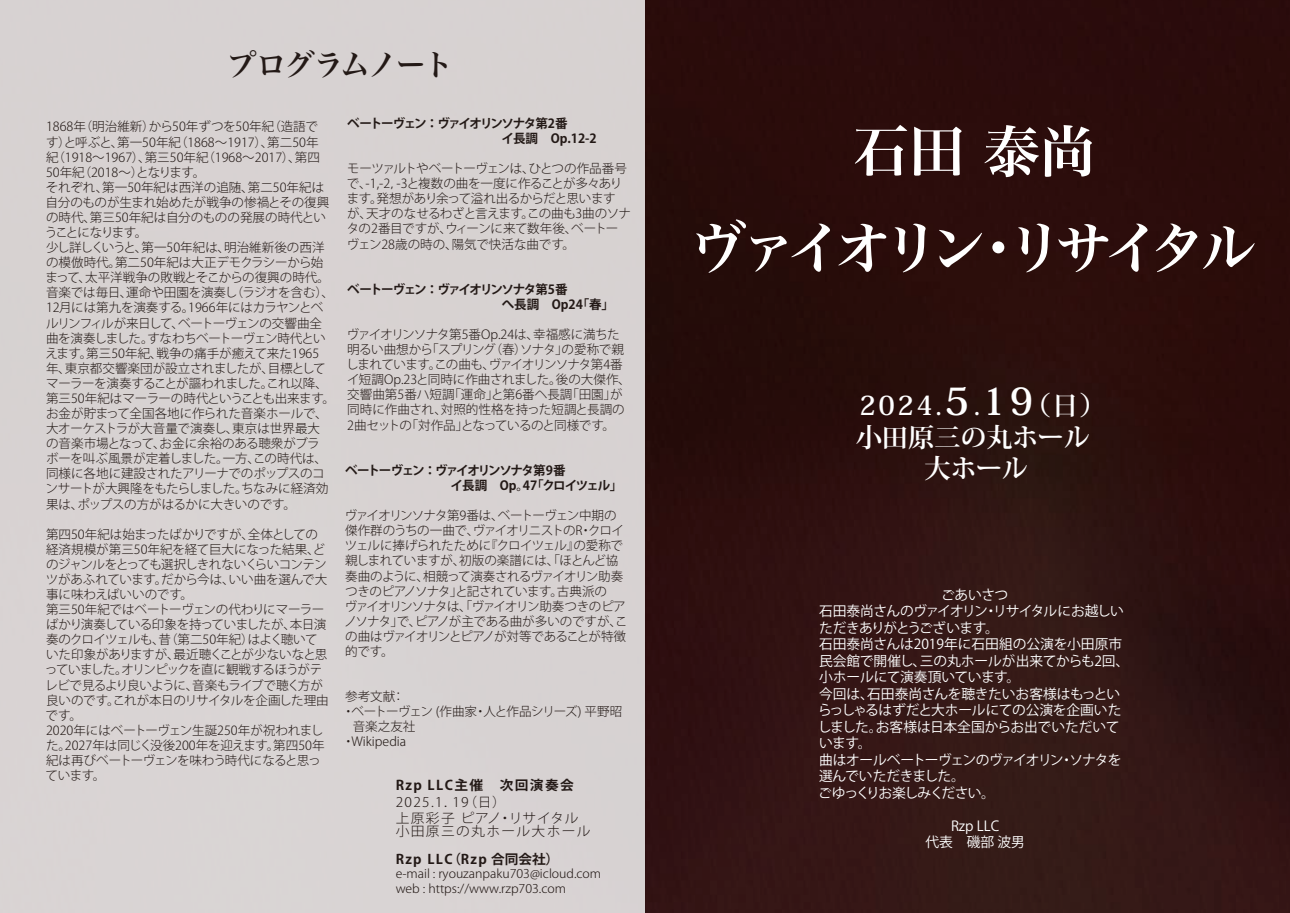
<style>
.page{position:relative;width:1290px;height:913px;background:#fff}
.page>*{position:absolute;margin:0;border:0;box-sizing:border-box;transform-origin:0 0}
.t1{font:56.25px/96.2px "Hira Min Pro N W6";letter-spacing:-.135em;color:#fff;text-align:center}
.t2{font:30px "Hira Min Pro N W6";letter-spacing:-.07em;color:#231916}
.t3{font:700 26.25px "Koz Min Pro";letter-spacing:-.01em;color:#fff}
.t4{font:13.75px/16.5px "Koz Go Pr 6 N";letter-spacing:-.02em;color:#fff}
.t5{font:13.75px/16.5px "Koz Go Pr 6 N";color:#fff;text-align:center}
.t6{font:300 13.25px/15.9px "Koz Go Pr 6 N";letter-spacing:.1em;color:#231916;scale:1.04 1}
.t7{font:700 13.25px "Koz Go Pr 6 N";letter-spacing:.1em;color:#231916;scale:1.04 1}
.t8{font:700 13.12px "Koz Go Pr 6 N";letter-spacing:.1em;color:#231916;scale:1.04 1}
.t9{font:300 12.5px/15.1px "Koz Go Pr 6 N";letter-spacing:-.02em;color:#231916}
.t10{font:300 12.5px/15.1px "Koz Go Pr 6 N";color:#231916}
.t11{font:300 12.5px/15.1px "Koz Go Pr 6 N";letter-spacing:-.05em;color:#231916}
.t12{font:700 12.5px/15.1px "Koz Go Pr 6 N";letter-spacing:-.11em;color:#231916}
.t13{font:300 12.5px "Koz Go Pr 6 N";letter-spacing:-.08em;color:#231916}
.t14{font:300 12px/14.4px "Koz Go Pr 6 N";color:#231916;scale:1.04 1}
.s1{font-size:37.5px}
</style>
<div class="page">
<img style="left:0;top:0;width:1290px;height:912px">
<h2 class="t2" style="left:227px;top:38px;width:228px">プログラムノート</h2>
<p class="t10" style="left:45px;top:119px;width:292px">1868年（明治維新）から50年ずつを50年紀（造語で<br>す）と呼ぶと、第一50年紀（1868～1917）、第二50年<br>紀（1918～1967）、第三50年紀（1968～2017）、第四<br>50年紀（2018～）となります。<br>それぞれ、第一50年紀は西洋の追随、第二50年紀は自分のものが生まれ始めたが戦争の惨禍とその復興の時代、第三50年紀は自分のものの発展の時代ということになります。<br>少し詳しくいうと、第一50年紀は、明治維新後の西洋の模倣時代。第二50年紀は大正デモクラシーから始まって、太平洋戦争の敗戦とそこからの復興の時代。音楽では毎日、運命や田園を演奏し（ラジオを含む）、<br>12月には第九を演奏する。1966年にはカラヤンとベルリンフィルが来日して、ベートーヴェンの交響曲全曲を演奏しました。すなわちベートーヴェン時代といえます。第三50年紀、戦争の痛手が癒えて来た1965<br>年、東京都交響楽団が設立されましたが、目標としてマーラーを演奏することが謳われました。これ以降、第三50年紀はマーラーの時代ということも出来ます。お金が貯まって全国各地に作られた音楽ホールで、大オーケストラが大音量で演奏し、東京は世界最大<br>の音楽市場となって、お金に余裕のある聴衆がブラ<br>ボーを叫ぶ風景が定着しました。一方、この時代は、同様に各地に建設されたアリーナでのポップスのコンサートが大興隆をもたらしました。ちなみに経済効果は、ポップスの方がはるかに大きいのです。</p>
<p class="t9" style="left:45px;top:526px;width:285px">第四50年紀は始まったばかりですが、全体としての経済規模が第三50年紀を経て巨大になった結果、どのジャンルをとっても選択しきれないくらいコンテンツがあふれています。だから今は、いい曲を選んで大事に味わえばいいのです。<br>第三50年紀ではベートーヴェンの代わりにマーラーばかり演奏している印象を持っていましたが、本日演奏のクロイツェルも、昔（第二50年紀）はよく聴いていた印象がありますが、最近聴くことが少ないなと思っていました。オリンピックを直に観戦するほうがテレビで見るより良いように、音楽もライブで聴く方が良いのです。これが本日のリサイタルを企画した理由です。<br>2020年にはベートーヴェン生誕250年が祝われました。2027年は同じく没後200年を迎えます。第四50年紀は再びベートーヴェンを味わう時代になると思っています。</p>
<p class="t12" style="left:501px;top:116px;width:97px;text-indent:-154px">ベートーヴェン ： ヴァイオリンソナタ第2番　<br>イ長調　Op.12-2</p>
<p class="t9" style="left:347px;top:161px;width:286px">モーツァルトやベートーヴェンは、ひとつの作品番号で、-1,-2，-3と複数の曲を一度に作ることが多々あります。発想があり余って溢れ出るからだと思いますが、天才のなせるわざと言えます。この曲も3曲のソナタの2番目ですが、ウィーンに来て数年後、ベートーヴェン28歳の時の、陽気で快活な曲です。</p>
<p class="t12" style="left:502px;top:282px;width:114px;text-indent:-155px">ベートーヴェン ： ヴァイオリンソナタ第5番　<br>へ長調　Op24「春」</p>
<p class="t9" style="left:346px;top:327px;width:286px">ヴァイオリンソナタ第5番Op.24は、幸福感に満ちた明るい曲想から「スプリング（春）ソナタ」の愛称で親しまれています。この曲も、ヴァイオリンソナタ第4番イ短調Op.23と同時に作曲されました。後の大傑作、交響曲第5番ハ短調「運命」と第6番ヘ長調「田園」が同時に作曲され、対照的性格を持った短調と長調の<br>2曲セットの「対作品」となっているのと同様です。</p>
<p class="t12" style="left:450px;top:463px;width:173px;text-indent:-105px">ベートーヴェン ： ヴァイオリンソナタ第9番　<br>イ長調　Op。47「クロイツェル」</p>
<p class="t11" style="left:344px;top:508px;width:285px">ヴァイオリンソナタ第9番は、ベートーヴェン中期の傑作群のうちの一曲で、ヴァイオリニストのR・クロイツェルに捧げられたために『クロイツェル』の愛称で親しまれていますが、初版の楽譜には、「ほとんど協奏曲のように、相競って演奏されるヴァイオリン助奏つきのピアノソナタ」と記されています。古典派の<br>ヴァイオリンソナタは、「ヴァイオリン助奏つきのピアノソナタ」で、ピアノが主である曲が多いのですが、この曲はヴァイオリンとピアノが対等であることが特徴的です。</p>
<p class="t9" style="left:345px;top:689px;width:61px">参考文献：</p>
<p class="t13" style="left:342px;top:704px;width:282px">・ベートーヴェン (作曲家・人と作品シリーズ) 平野昭</p>
<p class="t9" style="left:353px;top:719px;width:64px">音楽之友社</p>
<p class="t10" style="left:342px;top:734px;width:66px">・Wikipedia</p>
<p class="t7" style="left:396px;top:776px;width:173px">Rzp LLC主催　次回演奏会</p>
<p class="t6" style="left:396px;top:793px;width:177px">2025.1．19（日）<br>上原彩子 ピアノ・リサイタル</p>
<p class="t6" style="left:396px;top:823px;width:189px">小田原三の丸ホール大ホール</p>
<p class="t8" style="left:396px;top:851px;width:159px">Rzp LLC（Rzp 合同会社）</p>
<p class="t14" style="left:396px;top:866px;width:199px">e-mail : ryouzanpaku703@icloud.com web : https://www.rzp703.com</p>
<h1 class="t1" style="left:690px;top:99px;width:568px">石田 泰尚<br>ヴァイオリン・リサイタル</h1>
<h3 class="t3" style="left:859px;top:386px;width:248px">2024.<span class="s1">5</span>.<span class="s1">19</span>（日）</h3>
<h3 class="t3" style="left:856px;top:418px;width:236px">小田原三の丸ホール</h3>
<h3 class="t3" style="left:924px;top:449px;width:105px">大ホール</h3>
<p class="t4" style="left:818px;top:586px;width:313px;text-indent:123px">ごあいさつ<br>石田泰尚さんのヴァイオリン・リサイタルにお越しいただきありがとうございます。<br>石田泰尚さんは2019年に石田組の公演を小田原市民会館で開催し、三の丸ホールが出来てからも2回、小ホールにて演奏頂いています。<br>今回は、石田泰尚さんを聴きたいお客様はもっといらっしゃるはずだと大ホールにての公演を企画いたしました。お客様は日本全国からお出でいただいています。<br>曲はオールベートーヴェンのヴァイオリン・ソナタを選んでいただきました。<br>ごゆっくりお楽しみください。</p>
<p class="t5" style="left:925px;top:817px;width:101px">Rzp LLC<br>代表　磯部 波男</p>
</div>
